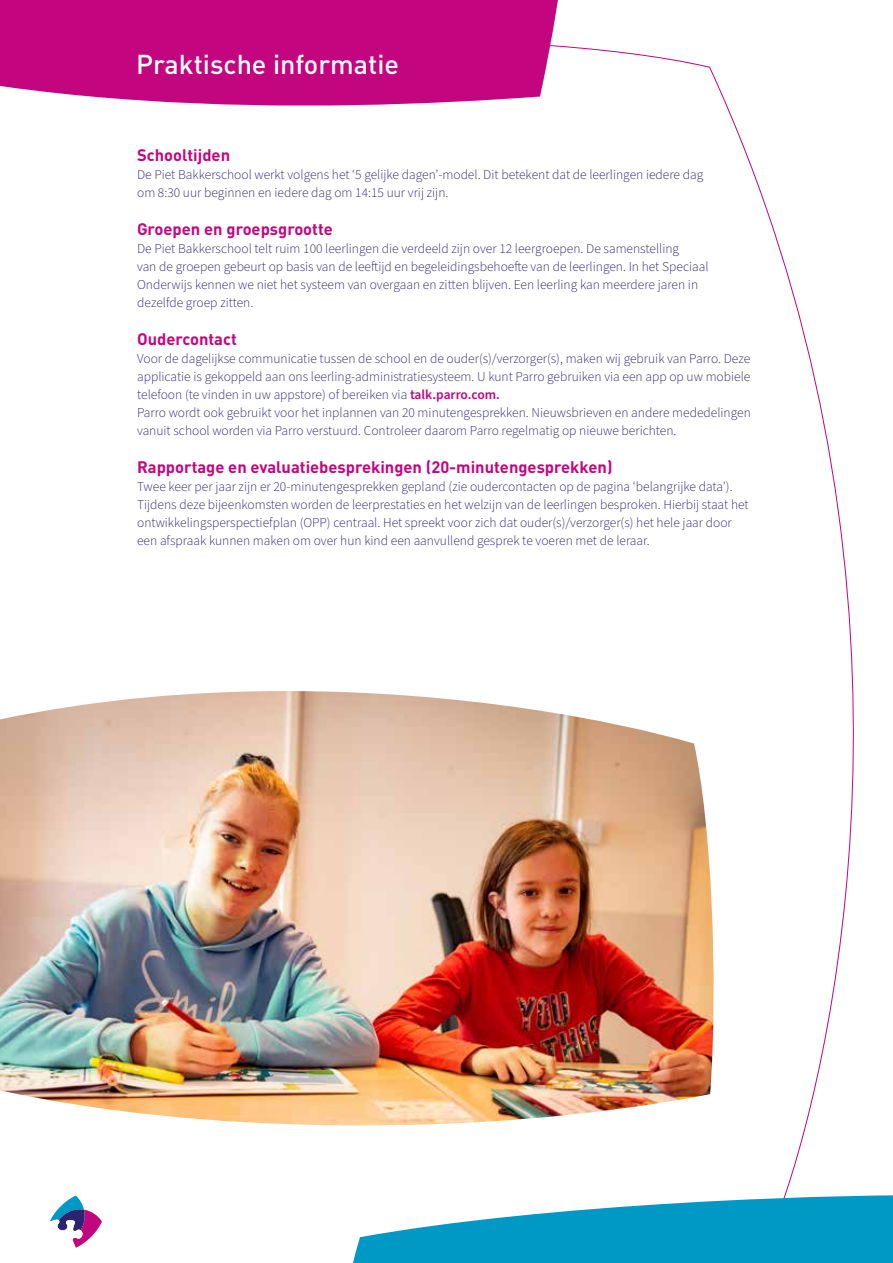
<style>
.page{position:relative;width:893px;height:1263px;background:#fff}
.page>*{position:absolute;margin:0;border:0;box-sizing:border-box;transform-origin:0 0}
.t1{font:500 27px "DIN Pro";color:#fff}
.t2{font:700 16.5px "DIN Pro";color:#c3057f}
.t3{font:300 13.5px/18px "Source Sans Pro";color:#2c2372}
.s1{font-weight:600;color:#c3057f}
</style>
<div class="page">
<svg style="left:0;top:0;width:591px;height:106px;background:#c9218d"></svg>
<svg style="left:353px;top:1192px;width:540px;height:71px"></svg>
<svg style="left:50px;top:1195px;width:52px;height:53px"></svg>
<img style="left:0;top:691px;width:714px;height:435px">
<h1 class="t1" style="left:136px;top:46px;width:265px">Praktische informatie</h1>
<p class="t2" style="left:137px;top:144px;width:94px">Schooltijden</p>
<p class="t3" style="left:137px;top:166px;width:568px">De Piet Bakkerschool werkt volgens het ‘5 gelijke dagen’-model. Dit betekent dat de leerlingen iedere dag om 8:30 uur beginnen en iedere dag om 14:15 uur vrij zijn.</p>
<p class="t2" style="left:137px;top:218px;width:197px">Groepen en groepsgrootte</p>
<p class="t3" style="left:137px;top:240px;width:573px">De Piet Bakkerschool telt ruim 100 leerlingen die verdeeld zijn over 12 leergroepen. De samenstelling<br>van de groepen gebeurt op basis van de leeftijd en begeleidingsbehoefte van de leerlingen. In het Speciaal Onderwijs kennen we niet het systeem van overgaan en zitten blijven. Een leerling kan meerdere jaren in dezelfde groep zitten.</p>
<p class="t2" style="left:137px;top:328px;width:101px">Oudercontact</p>
<p class="t3" style="left:137px;top:350px;width:615px">Voor de dagelijkse communicatie tussen de school en de ouder(s)/verzorger(s), maken wij gebruik van Parro. Deze applicatie is gekoppeld aan ons leerling-administratiesysteem. U kunt Parro gebruiken via een app op uw mobiele telefoon (te vinden in uw appstore) of bereiken via <span class="s1">talk.parro.com.<br></span>Parro wordt ook gebruikt voor het inplannen van 20 minutengesprekken. Nieuwsbrieven en andere mededelingen vanuit school worden via Parro verstuurd. Controleer daarom Parro regelmatig op nieuwe berichten.</p>
<p class="t2" style="left:137px;top:456px;width:477px">Rapportage en evaluatiebesprekingen (20-minutengesprekken)</p>
<p class="t3" style="left:137px;top:478px;width:613px">Twee keer per jaar zijn er 20-minutengesprekken gepland (zie oudercontacten op de pagina ‘belangrijke data’).<br>Tijdens deze bijeenkomsten worden de leerprestaties en het welzijn van de leerlingen besproken. Hierbij staat het ontwikkelingsperspectiefplan (OPP) centraal. Het spreekt voor zich dat ouder(s)/verzorger(s) het hele jaar door een afspraak kunnen maken om over hun kind een aanvullend gesprek te voeren met de leraar.</p>
</div>
